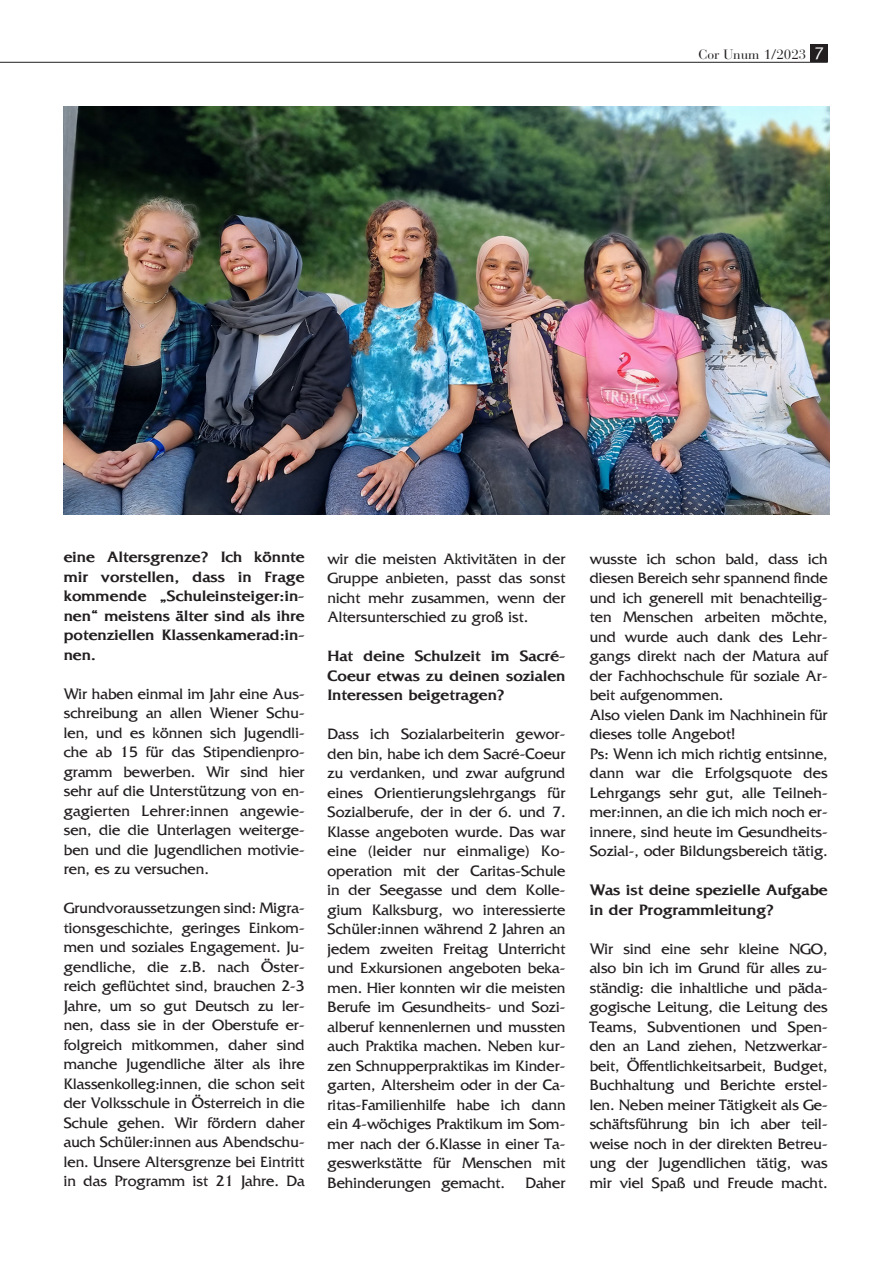
<style>
.page{position:relative;width:893px;height:1263px;background:#fff}
.page>*{position:absolute;margin:0;border:0;box-sizing:border-box;transform-origin:0 0}
.t1{font:18px "Seat Meta Normal";color:#fff}
.t2{font:15.75px/19.5px "Fritz Quadrata";color:#231f20;text-align:justify}
.t3{font:700 15.75px/19.5px "Fritz Quadrata";color:#231f20;text-align:justify}
.t4{font:13.5px "Bauer Bodoni LT";color:#231f20}
</style>
<div class="page">
<hr style="left:0;top:62px;width:828px;height:1px;background:#231f20">
<div style="left:811px;top:45px;width:17px;height:17px;background:#231f20"></div>
<img style="left:64px;top:106px;width:765px;height:408px">
<p class="t4" style="left:698px;top:46px;width:110px">Cor Unum 1/2023</p>
<p class="t1" style="left:814px;top:43px;width:12px">7</p>
<p class="t3" style="left:64px;top:548px;width:242px">eine Altersgrenze? Ich könnte mir vorstellen, dass in Frage kommende „Schuleinsteiger:in&shy;nen“ meistens älter sind als ihre potenziellen Klassenkamerad:in&shy;nen.</p>
<p class="t2" style="left:64px;top:684px;width:242px">Wir haben einmal im Jahr eine Aus&shy;schreibung an allen Wiener Schu&shy;len, und es können sich Jugendli&shy;che ab 15 für das Stipendienpro&shy;gramm bewerben. Wir sind hier sehr auf die Unterstützung von en&shy;gagierten Lehrer:innen angewie&shy;sen, die die Unterlagen weiterge&shy;ben und die Jugendlichen motivie&shy;ren, es zu versuchen.</p>
<p class="t2" style="left:64px;top:899px;width:242px">Grundvoraussetzungen sind: Migra&shy;tionsgeschichte, geringes Einkom&shy;men und soziales Engagement. Ju&shy;gendliche, die z.B. nach Öster&shy;reich geflüchtet sind, brauchen 2-3<br>Jahre, um so gut Deutsch zu ler&shy;nen, dass sie in der Oberstufe er&shy;folgreich mitkommen, daher sind manche Jugendliche älter als ihre Klassenkolleg:innen, die schon seit der Volksschule in Österreich in die Schule gehen. Wir fördern daher auch Schüler:innen aus Abendschu&shy;len. Unsere Altersgrenze bei Eintritt in das Programm ist 21 Jahre. Da</p>
<p class="t2" style="left:327px;top:549px;width:239px">wir die meisten Aktivitäten in der Gruppe anbieten, passt das sonst nicht mehr zusammen, wenn der Altersunterschied zu groß ist.</p>
<p class="t3" style="left:327px;top:647px;width:239px">Hat deine Schulzeit im Sacré-Coeur etwas zu deinen sozialen Interessen beigetragen?</p>
<p class="t2" style="left:327px;top:725px;width:240px">Dass ich Sozialarbeiterin gewor&shy;den bin, habe ich dem Sacré-Coeur zu verdanken, und zwar aufgrund eines Orientierungslehrgangs für Sozialberufe, der in der 6. und 7.<br>Klasse angeboten wurde. Das war eine (leider nur einmalige) Ko&shy;operation mit der Caritas-Schule in der Seegasse und dem Kolle&shy;gium Kalksburg, wo interessierte Schüler:innen während 2 Jahren an jedem zweiten Freitag Unterricht und Exkursionen angeboten beka&shy;men. Hier konnten wir die meisten Berufe im Gesundheits- und Sozi&shy;alberuf kennenlernen und mussten auch Praktika machen. Neben kur&shy;zen Schnupperpraktikas im Kinder&shy;garten, Altersheim oder in der Ca&shy;ritas-Familienhilfe habe ich dann ein 4-wöchiges Praktikum im Som&shy;mer nach der 6.Klasse in einer Ta&shy;geswerkstätte für Menschen mit Behinderungen gemacht.</p>
<p class="t2" style="left:525px;top:1173px;width:42px">Daher</p>
<p class="t2" style="left:590px;top:549px;width:240px;text-align:left">wusste ich schon bald, dass ich diesen Bereich sehr spannend finde und ich generell mit benachteilig&shy;ten Menschen arbeiten möchte, und wurde auch dank des Lehr&shy;gangs direkt nach der Matura auf der Fachhochschule für soziale Ar&shy;beit aufgenommen.<br>Also vielen Dank im Nachhinein für dieses tolle Angebot!<br>Ps: Wenn ich mich richtig entsinne, dann war die Erfolgsquote des<br>Lehrgangs sehr gut, alle Teilneh&shy;mer:innen, an die ich mich noch er&shy;innere, sind heute im Gesundheits-<br>Sozial-, oder Bildungsbereich tätig.</p>
<p class="t3" style="left:590px;top:881px;width:239px">Was ist deine spezielle Aufgabe in der Programmleitung?</p>
<p class="t2" style="left:590px;top:939px;width:239px">Wir sind eine sehr kleine NGO, also bin ich im Grund für alles zu&shy;ständig: die inhaltliche und päda&shy;gogische Leitung, die Leitung des Teams, Subventionen und Spen&shy;den an Land ziehen, Netzwerkar&shy;beit, Öffentlichkeitsarbeit, Budget, Buchhaltung und Berichte erstel&shy;len. Neben meiner Tätigkeit als Ge&shy;schäftsführung bin ich aber teil&shy;weise noch in der direkten Betreu&shy;ung der Jugendlichen tätig, was mir viel Spaß und Freude macht.</p>
</div>
